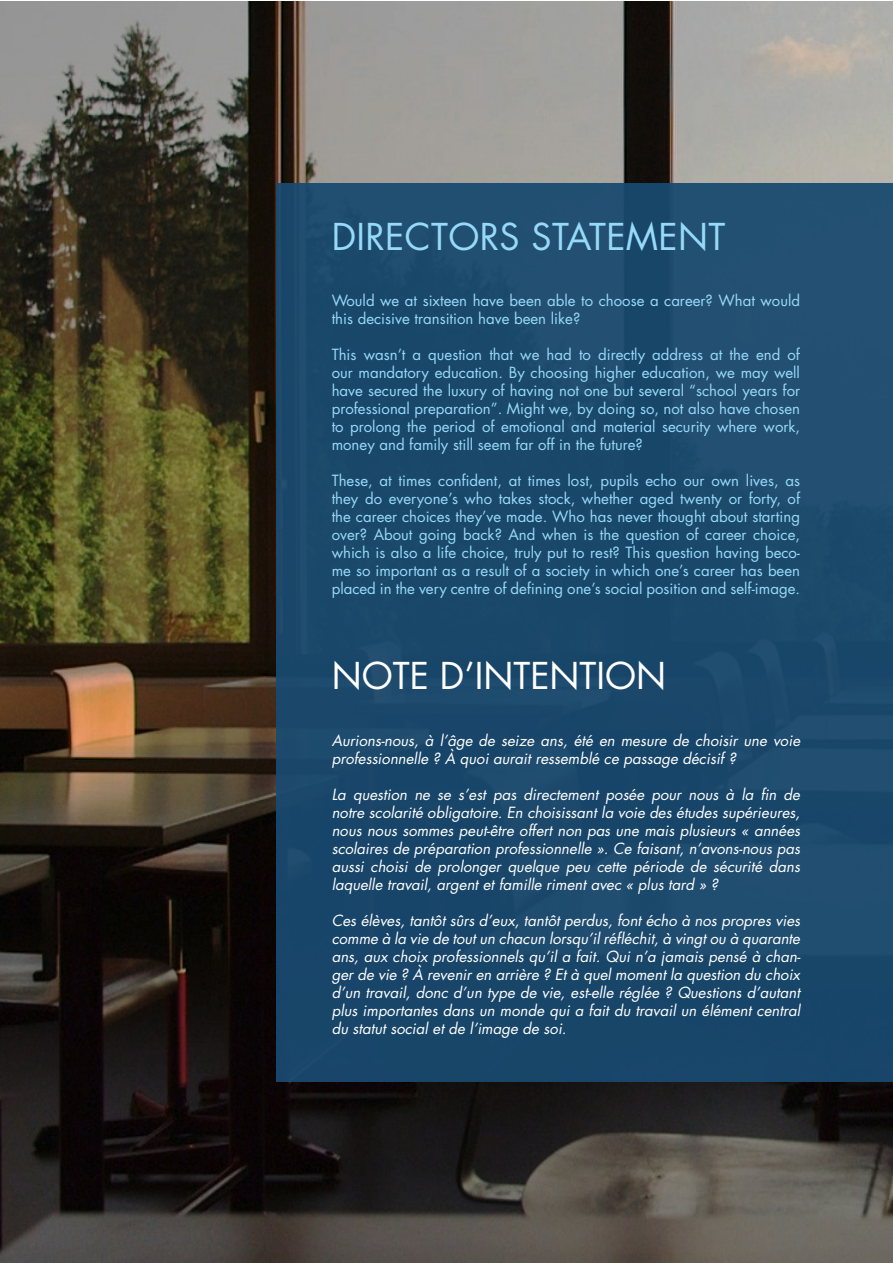
<style>
.page{position:relative;width:893px;height:1263px;background:#fff}
.page>*{position:absolute;margin:0;border:0;box-sizing:border-box;transform-origin:0 0}
.t1{font:36px "Futura";letter-spacing:.01em;color:#97daf8}
.t2{font:36px "Futura";color:#fff}
.t3{font:italic 15px/18px "Futura";color:#fff;text-align:justify}
.t4{font:15px/18px "Futura";color:#97daf8;text-align:justify}
</style>
<div class="page">
<img style="left:0;top:1px;width:892px;height:1262px">
<div style="left:276px;top:184px;width:616px;height:898px;background:#194a70"></div>
<h1 class="t1" style="left:332px;top:212px;width:395px">DIRECTORS STATEMENT</h1>
<p class="t4" style="left:332px;top:291px;width:470px">Would we at sixteen have been able to choose a career? What would this decisive transition have been like?</p>
<p class="t4" style="left:332px;top:345px;width:470px">This wasn’t a question that we had to directly address at the end of our mandatory education. By choosing higher education, we may well have secured the luxury of having not one but several “school years for professional preparation”. Might we, by doing so, not also have chosen to prolong the period of emotional and material security where work, money and family still seem far off in the future?</p>
<p class="t4" style="left:332px;top:471px;width:470px">These, at times confident, at times lost, pupils echo our own lives, as they do everyone’s who takes stock, whether aged twenty or forty, of the career choices they’ve made. Who has never thought about starting over? About going back? And when is the question of career choice, which is also a life choice, truly put to rest? This question having beco&shy;me so important as a result of a society in which one’s career has been placed in the very centre of defining one’s social position and self-image.</p>
<h1 class="t2" style="left:332px;top:651px;width:336px">NOTE D’INTENTION</h1>
<p class="t3" style="left:332px;top:732px;width:470px">Aurions-nous, à l’âge de seize ans, été en mesure de choisir une voie professionnelle ? À quoi aurait ressemblé ce passage décisif ?</p>
<p class="t3" style="left:332px;top:786px;width:470px">La question ne se s’est pas directement posée pour nous à la fin de notre scolarité obligatoire. En choisissant la voie des études supérieures, nous nous sommes peut-être offert non pas une mais plusieurs « années scolaires de préparation professionnelle ». Ce faisant, n’avons-nous pas aussi choisi de prolonger quelque peu cette période de sécurité dans laquelle travail, argent et famille riment avec « plus tard » ?</p>
<p class="t3" style="left:332px;top:912px;width:471px">Ces élèves, tantôt sûrs d’eux, tantôt perdus, font écho à nos propres vies comme à la vie de tout un chacun lorsqu’il réfléchit, à vingt ou à quarante ans, aux choix professionnels qu’il a fait. Qui n’a jamais pensé à chan&shy;ger de vie ? À revenir en arrière ? Et à quel moment la question du choix d’un travail, donc d’un type de vie, est-elle réglée ? Questions d’autant plus importantes dans un monde qui a fait du travail un élément central du statut social et de l’image de soi.</p>
</div>
